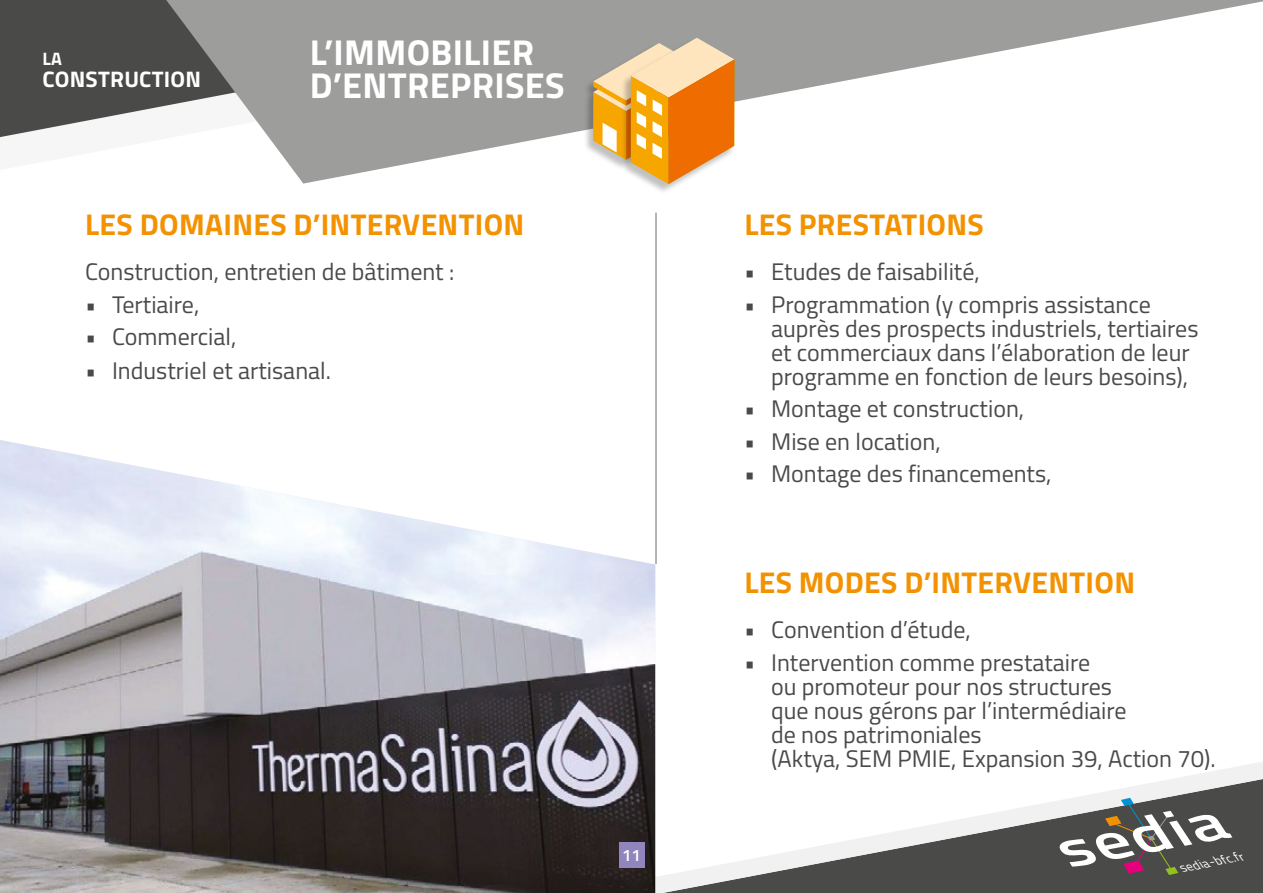
<style>
.page{position:relative;width:1263px;height:893px;background:#fff}
.page>*{position:absolute;margin:0;border:0;box-sizing:border-box;transform-origin:0 0}
.t1{font:700 36px "Titillium";letter-spacing:.01em;color:#fff}
.t2{font:700 30px "Titillium";letter-spacing:.01em;color:#f39200}
.t3{font:24px/24px "Titillium";color:#4a4a49}
.t4{font:700 22.5px "Titillium";letter-spacing:.01em;color:#fff}
.t5{font:700 18px "Titillium";color:#fff}
.t6{font:600 16.5px "Titillium";color:#fff}
.t7{font:italic 12.6px "Titillium";color:#fff}
</style>
<div class="page">
<svg style="left:655px;top:762px;width:608px;height:131px"></svg>
<svg style="left:1060px;top:798px;width:172px;height:77px"></svg>
<img style="left:0;top:440px;width:655px;height:453px">
<hr style="left:655px;top:213px;width:2px;height:351px;background:#9d9d9c">
<svg style="left:0;top:0;width:166px;height:137px;background:#5d5d5c"></svg>
<svg style="left:166px;top:0;width:1097px;height:184px;fill:#9d9d9c"></svg>
<img style="left:581px;top:40px;width:12px;height:132px">
<img style="left:618px;top:35px;width:119px;height:157px">
<svg style="left:593px;top:38px;width:141px;height:146px;background:#e9ae66"></svg>
<div style="left:619px;top:842px;width:25px;height:25px;background:#9185be"></div>
<p class="t5" style="left:43px;top:44px;width:21px">LA</p>
<p class="t4" style="left:43px;top:62px;width:160px">CONSTRUCTION</p>
<p class="t1" style="left:310px;top:25px;width:226px">L’IMMOBILIER</p>
<p class="t1" style="left:310px;top:58px;width:257px">D’ENTREPRISES</p>
<p class="t2" style="left:85px;top:202px;width:441px">LES DOMAINES D’INTERVENTION</p>
<p class="t3" style="left:85px;top:259px;width:371px">Construction, entretien de bâtiment :</p>
<p class="t3" style="left:85px;top:291px;width:116px">• Tertiaire,</p>
<p class="t3" style="left:85px;top:324px;width:153px">• Commercial,</p>
<p class="t3" style="left:85px;top:358px;width:247px">• Industriel et artisanal.</p>
<p class="t6" style="left:622px;top:843px;width:20px">11</p>
<p class="t2" style="left:744px;top:202px;width:241px">LES PRESTATIONS</p>
<p class="t3" style="left:744px;top:259px;width:237px">• Etudes de faisabilité,</p>
<p class="t3" style="left:771px;top:291px;width:429px;text-indent:-27px">• Programmation (y compris assistance auprès des prospects industriels, tertiaires et commerciaux dans l’élaboration de leur programme en fonction de leurs besoins),</p>
<p class="t3" style="left:744px;top:396px;width:282px">• Montage et construction,</p>
<p class="t3" style="left:744px;top:428px;width:198px">• Mise en location,</p>
<p class="t3" style="left:744px;top:461px;width:309px">• Montage des financements,</p>
<p class="t2" style="left:744px;top:560px;width:392px">LES MODES D’INTERVENTION</p>
<p class="t3" style="left:744px;top:617px;width:228px">• Convention d’étude,</p>
<p class="t3" style="left:771px;top:649px;width:446px;text-indent:-27px">• Intervention comme prestataire<br>ou promoteur pour nos structures<br>que nous gérons par l’intermédiaire<br>de nos patrimoniales<br>(Aktya, SEM PMIE, Expansion 39, Action 70).</p>
<p class="t7" style="left:1180px;top:859px;width:66px;rotate:-11deg">sedia-bfc.fr</p>
</div>
